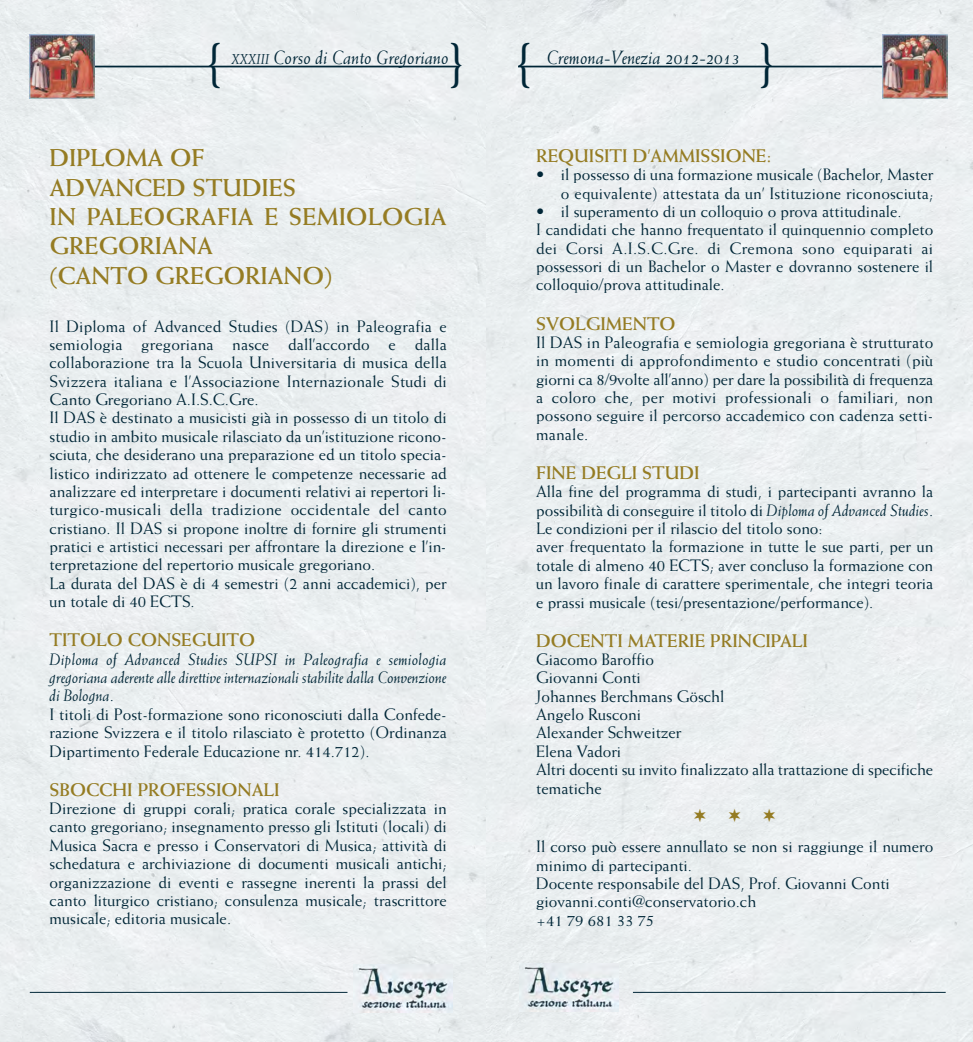
<style>
.page{position:relative;width:973px;height:1042px;background:#fff}
.page>*{position:absolute;margin:0;border:0;box-sizing:border-box;transform-origin:0 0}
.t1{font:700 49.88px "Weiss";color:#002637}
.t2{font:700 24.5px/29.4px "Weiss";color:#957c23}
.t3{font:italic 19.25px "Weiss";color:#002637}
.t4{font:700 18.38px "Weiss";color:#957c23}
.t5{font:16.62px/18.4px "Weiss";color:#002637}
.s1{font-size:14.35px}
.s2{font-style:italic}
</style>
<div class="page">
<div style="left:0;top:0;width:972px;height:1042px;background:#ebeff0"></div>
<hr style="left:49px;top:66px;width:410px;height:1px;background:#002637">
<img style="left:30px;top:34px;width:64px;height:65px">
<hr style="left:518px;top:66px;width:397px;height:1px;background:#002637">
<img style="left:519px;top:963px;width:99px;height:48px">
<hr style="left:632px;top:992px;width:313px;height:1px;background:#002637">
<img style="left:354px;top:964px;width:98px;height:48px">
<hr style="left:30px;top:992px;width:317px;height:1px;background:#002637">
<img style="left:882px;top:34px;width:65px;height:65px">
<svg style="left:694px;top:808px;width:11px;height:13px"></svg>
<svg style="left:728px;top:808px;width:12px;height:13px"></svg>
<svg style="left:763px;top:808px;width:12px;height:13px"></svg>
<h1 class="t1" style="left:206px;top:43px;width:18px">{</h1>
<h1 class="t1" style="left:448px;top:43px;width:18px">}</h1>
<p class="t3" style="left:546px;top:50px;width:194px">Cremona-Venezia 2012-2013</p>
<h1 class="t1" style="left:516px;top:43px;width:18px">{</h1>
<h1 class="t1" style="left:757px;top:43px;width:18px">}</h1>
<p class="t3" style="left:231px;top:50px;width:219px"><span class="s1">XXXIII</span> Corso di Canto Gregoriano</p>
<h2 class="t2" style="left:50px;top:145px;width:398px">DIPLOMA OF<br>ADVANCED STUDIES<br>IN PALEOGRAFIA E SEMIOLOGIA<br>GREGORIANA<br>(CANTO GREGORIANO)</h2>
<p class="t5" style="left:50px;top:318px;width:398px">Il Diploma of Advanced Studies (DAS) in Paleografia e semiologia gregoriana nasce dall’accordo e dalla collaborazione tra la Scuola Universitaria di musica della Svizzera italiana e l’Associazione Internazionale Studi di Canto Gregoriano A.I.S.C.Gre.<br>Il DAS è destinato a musicisti già in possesso di un titolo di studio in ambito musicale rilasciato da un’istituzione ricono&shy;sciuta, che desiderano una preparazione ed un titolo specia&shy;listico indirizzato ad ottenere le competenze necessarie ad analizzare ed interpretare i documenti relativi ai repertori li&shy;turgico-musicali della tradizione occidentale del canto cristiano. Il DAS si propone inoltre di fornire gli strumenti pratici e artistici necessari per affrontare la direzione e l’in&shy;terpretazione del repertorio musicale gregoriano.<br>La durata del DAS è di 4 semestri (2 anni accademici), per un totale di 40 ECTS.</p>
<p class="t4" style="left:50px;top:633px;width:207px">TITOLO CONSEGUITO</p>
<p class="t5" style="left:50px;top:651px;width:398px"><span class="s2">Diploma of Advanced Studies SUPSI in Paleografia e semiologia gregoriana aderente alle direttive internazionali stabilite dalla Convenzione di Bologna</span>.<br>I titoli di Post-formazione sono riconosciuti dalla Confede&shy;razione Svizzera e il titolo rilasciato è protetto (Ordinanza Dipartimento Federale Educazione nr. 414.712).</p>
<p class="t4" style="left:50px;top:783px;width:231px">SBOCCHI PROFESSIONALI</p>
<p class="t5" style="left:50px;top:800px;width:398px;text-align:justify">Direzione di gruppi corali; pratica corale specializzata in canto gregoriano; insegnamento presso gli Istituti (locali) di Musica Sacra e presso i Conservatori di Musica; attività di schedatura e archiviazione di documenti musicali antichi; organizzazione di eventi e rassegne inerenti la prassi del canto liturgico cristiano; consulenza musicale; trascrittore musicale; editoria musicale.</p>
<p class="t4" style="left:536px;top:149px;width:237px">REQUISITI D’AMMISSIONE:</p>
<p class="t5" style="left:536px;top:167px;width:398px;text-align:right">• il possesso di una formazione musicale (Bachelor, Master o equivalente) attestata da un’ Istituzione riconosciuta;</p>
<p class="t5" style="left:536px;top:203px;width:398px">• il superamento di un colloquio o prova attitudinale.<br>I candidati che hanno frequentato il quinquennio completo dei Corsi A.I.S.C.Gre. di Cremona sono equiparati ai possessori di un Bachelor o Master e dovranno sostenere il colloquio/prova attitudinale.</p>
<p class="t4" style="left:536px;top:317px;width:141px">SVOLGIMENTO</p>
<p class="t5" style="left:536px;top:334px;width:399px;text-align:justify">Il DAS in Paleografia e semiologia gregoriana è strutturato in momenti di approfondimento e studio concentrati (più giorni ca 8/9volte all’anno) per dare la possibilità di frequenza a coloro che, per motivi professionali o familiari, non possono seguire il percorso accademico con cadenza setti&shy;manale.</p>
<p class="t4" style="left:536px;top:466px;width:165px">FINE DEGLI STUDI</p>
<p class="t5" style="left:536px;top:483px;width:398px">Alla fine del programma di studi, i partecipanti avranno la possibilità di conseguire il titolo di <span class="s2">Diploma of Advanced Studies</span>.<br>Le condizioni per il rilascio del titolo sono:<br>aver frequentato la formazione in tutte le sue parti, per un totale di almeno 40 ECTS; aver concluso la formazione con un lavoro finale di carattere sperimentale, che integri teoria e prassi musicale (tesi/presentazione/performance).</p>
<p class="t4" style="left:536px;top:633px;width:273px">DOCENTI MATERIE PRINCIPALI</p>
<p class="t5" style="left:536px;top:651px;width:398px">Giacomo Baroffio<br>Giovanni Conti<br>Johannes Berchmans Göschl<br>Angelo Rusconi<br>Alexander Schweitzer<br>Elena Vadori<br>Altri docenti su invito finalizzato alla trattazione di specifiche tematiche</p>
<p class="t5" style="left:536px;top:838px;width:398px">Il corso può essere annullato se non si raggiunge il numero minimo di partecipanti.<br>Docente responsabile del DAS, Prof. Giovanni Conti giovanni.conti@conservatorio.ch<br>+41 79 681 33 75</p>
</div>
